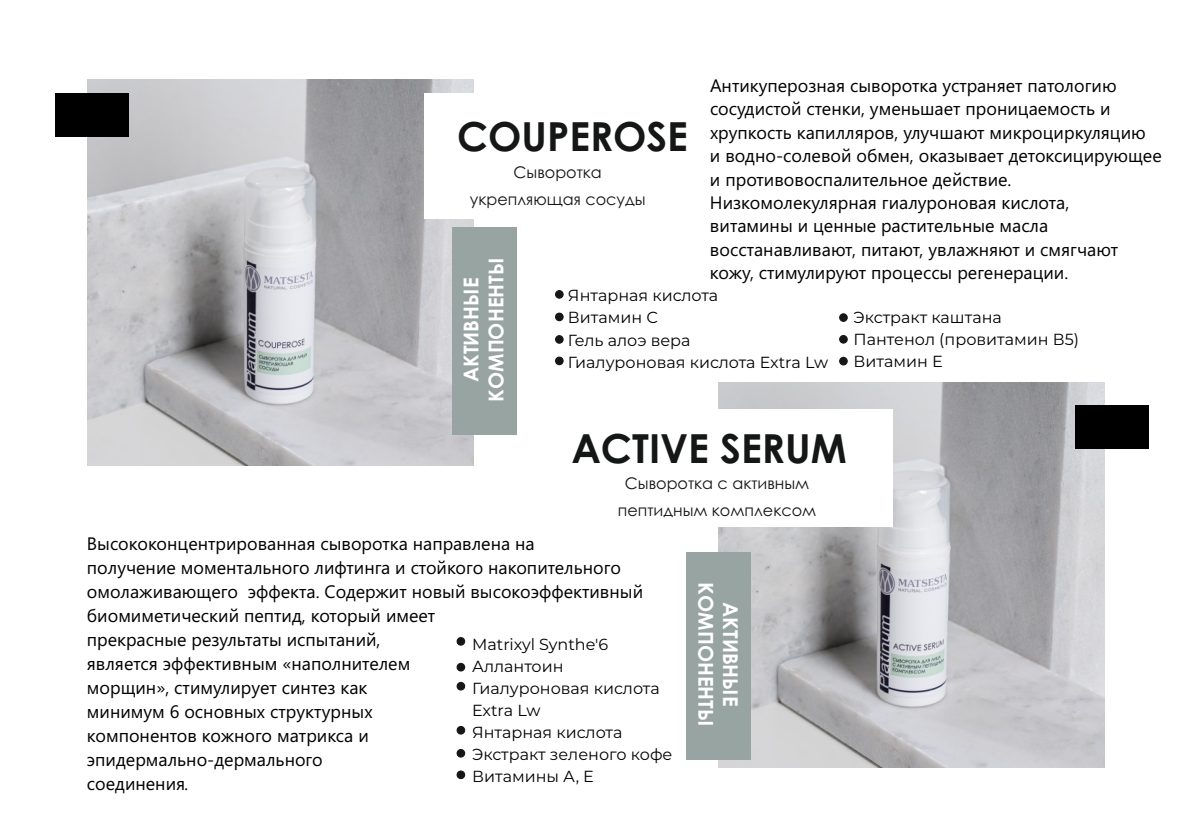
<style>
.page{position:relative;width:1191px;height:840px;background:#fff}
.page>*{position:absolute;margin:0;border:0;box-sizing:border-box;transform-origin:0 0}
.t1{font:700 40px "Century Gothic";color:#151616}
.t2{font:700 20.4px/24.8px "Century Gothic";color:#fff;text-align:center}
.t3{font:18px/24px "Segoe UI";color:#000}
.t4{font:16px/22px "Montserrat";color:#000}
.t5{font:16px/26.6px "Century Gothic";color:#151616;text-align:center}
.s1{font-style:italic}
</style>
<div class="page">
<img style="left:718px;top:382px;width:386px;height:385px">
<img style="left:88px;top:79px;width:385px;height:386px">
<div style="left:424px;top:93px;width:70px;height:126px;background:#fff"></div>
<div style="left:452px;top:227px;width:64px;height:208px;background:#98a4a2"></div>
<div style="left:696px;top:409px;width:197px;height:117px;background:#fff"></div>
<div style="left:686px;top:551px;width:64px;height:208px;background:#98a4a2"></div>
<div style="left:1075px;top:405px;width:73px;height:43px;background:#000"></div>
<div style="left:55px;top:93px;width:73px;height:43px;background:#000"></div>
<div style="left:555px;top:290px;width:8px;height:8px;background:#151616;border:1px solid #151616;border-radius:50%"></div>
<div style="left:555px;top:312px;width:8px;height:9px;background:#151616;border:1px solid #151616;border-radius:50%"></div>
<div style="left:555px;top:335px;width:8px;height:8px;background:#151616;border:1px solid #151616;border-radius:50%"></div>
<div style="left:555px;top:356px;width:8px;height:9px;background:#151616;border:1px solid #151616;border-radius:50%"></div>
<div style="left:456px;top:636px;width:9px;height:9px;background:#151616;border:1px solid #151616;border-radius:50%"></div>
<div style="left:456px;top:662px;width:9px;height:9px;background:#151616;border:1px solid #151616;border-radius:50%"></div>
<div style="left:839px;top:313px;width:8px;height:9px;background:#151616;border:1px solid #151616;border-radius:50%"></div>
<div style="left:839px;top:335px;width:8px;height:8px;background:#151616;border:1px solid #151616;border-radius:50%"></div>
<div style="left:839px;top:356px;width:8px;height:9px;background:#151616;border:1px solid #151616;border-radius:50%"></div>
<div style="left:456px;top:681px;width:9px;height:9px;background:#151616;border:1px solid #151616;border-radius:50%"></div>
<div style="left:456px;top:725px;width:9px;height:9px;background:#151616;border:1px solid #151616;border-radius:50%"></div>
<div style="left:456px;top:748px;width:9px;height:9px;background:#151616;border:1px solid #151616;border-radius:50%"></div>
<div style="left:456px;top:770px;width:9px;height:8px;background:#151616;border:1px solid #151616;border-radius:50%"></div>
<p class="t3" style="left:710px;top:76px;width:453px;line-height:23.4px">Антикуперозная сыворотка устраняет патологию сосудистой стенки, уменьшает проницаемость и хрупкость капилляров, улучшают микроциркуляцию<br>и водно-солевой обмен, оказывает детоксицирующее и противовоспалительное действие.<br>Низкомолекулярная гиалуроновая кислота,<br>витамины и ценные растительные масла восстанавливают, питают, увлажняют и смягчают кожу, стимулируют процессы регенерации.</p>
<p class="t4" style="left:853px;top:306px;width:227px">Экстракт каштана<br>Пантенол (провитамин В5)<br>Витамин Е</p>
<h1 class="t1" style="left:457px;top:121px;width:232px">COUPEROSE</h1>
<p class="t5" style="left:470px;top:161px;width:177px">Сыворотка укрепляющая сосуды</p>
<p class="t2" style="left:461px;top:401px;width:145px;rotate:-90deg">АКТИВНЫЕ<br>КОМПОНЕНТЫ</p>
<p class="t4" style="left:568px;top:284px;width:262px">Янтарная кислота<br>Витамин С<br>Гель алоэ вера<br>Гиалуроновая кислота Extra Lw</p>
<h1 class="t1" style="left:571px;top:433px;width:277px">ACTIVE SERUM</h1>
<p class="t5" style="left:618px;top:471px;width:200px">Сыворотка с активным пептидным комплексом</p>
<p class="t3" style="left:87px;top:533px;width:558px">Высококонцентрированная сыворотка направлена на<br>получение моментального лифтинга и стойкого накопительного омолаживающего эффекта. Содержит новый высокоэффективный биомиметический пептид, который имеет<br>прекрасные результаты испытаний,<br>является эффективным «наполнителем<br>морщин», стимулирует синтез как<br>минимум 6 основных структурных<br>компонентов кожного матрикса и<br>эпидермально-дермального<br>соединения<span class="s1">.</span></p>
<p class="t4" style="left:472px;top:632px;width:202px">Matrixyl Synthe'6<br>Аллантоин<br>Гиалуроновая кислота<br>Extra Lw<br>Янтарная кислота<br>Экстракт зеленого кофе<br>Витамины А, Е</p>
<p class="t2" style="left:741px;top:582px;width:145px;rotate:90deg">АКТИВНЫЕ<br>КОМПОНЕНТЫ</p>
</div>
